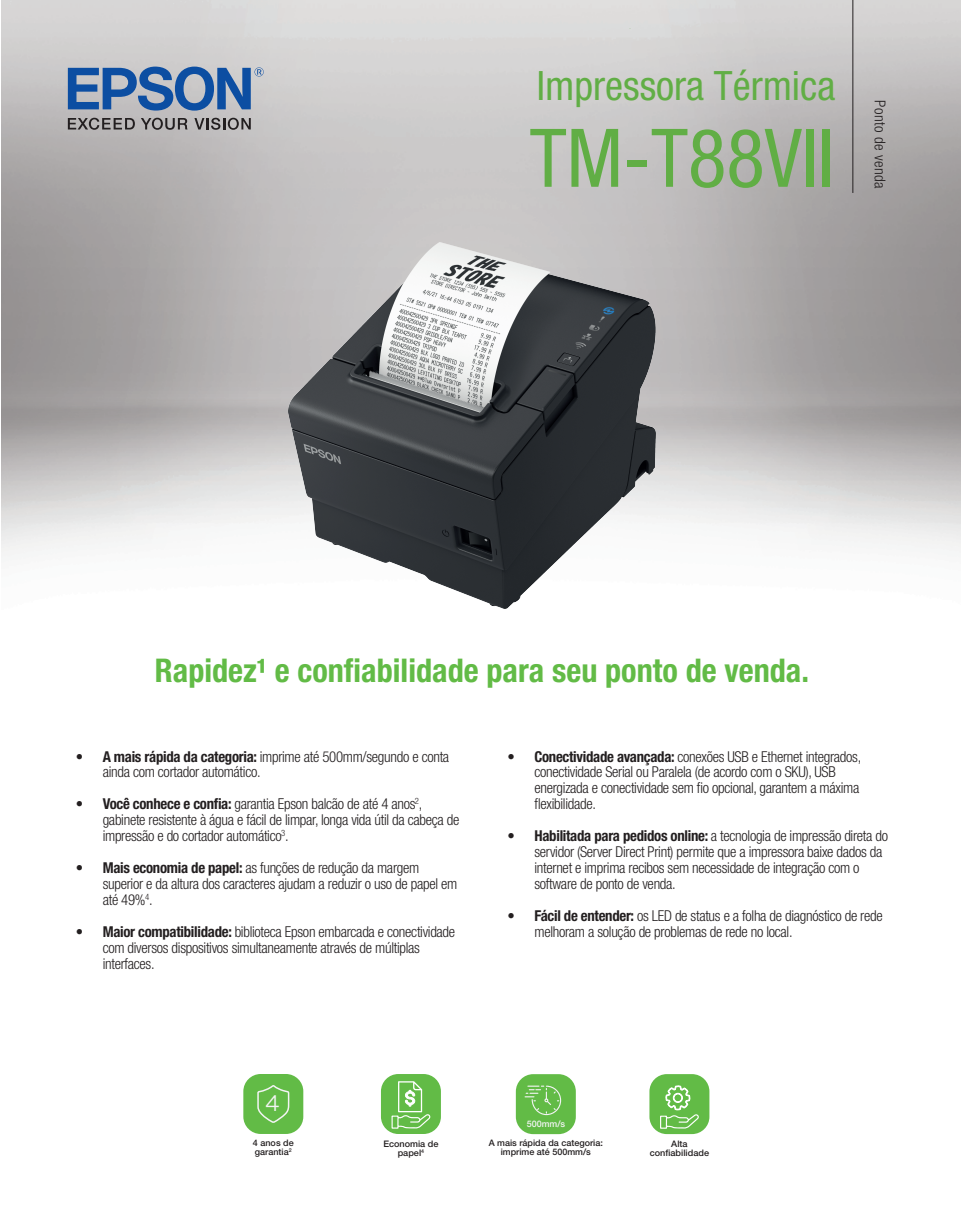
<style>
.page{position:relative;width:961px;height:1231px;background:#fff}
.page>*{position:absolute;margin:0;border:0;box-sizing:border-box;transform-origin:0 0}
.t1{font:condensed 81px "Helvetica Neue LT Std";color:#61ae45}
.t2{font:condensed 40.5px "Helvetica Neue LT Std";color:#61ae45}
.t3{font:700 condensed 32.7px "Helvetica Neue LT Std";color:#62bb46}
.t4{font:300 expanded 22.35px "Helvetica Neue LT Std";color:#f3f4f4}
.t5{font:300 condensed 15px/15.9px "Helvetica Neue LT Std";letter-spacing:-.02em;color:#231f20}
.t6{font:300 condensed 15px "Helvetica Neue LT Std";letter-spacing:.025em;color:#231f20}
.t7{font:500 9px/8.9px "Helvetica Neue LT Std";color:#231f20;text-align:center}
.t8{font:500 9px "Helvetica Neue LT Std";color:#f3f4f4}
.s1{font-weight:700}
</style>
<div class="page">
<hr style="left:852px;top:0;width:1px;height:193px;background:#231f20">
<svg style="left:68px;top:118px;width:67px;height:12px"></svg>
<svg style="left:141px;top:118px;width:47px;height:12px"></svg>
<svg style="left:194px;top:118px;width:57px;height:12px"></svg>
<svg style="left:68px;top:67px;width:196px;height:44px;background:#6989b3"></svg>
<img style="left:181px;top:141px;width:577px;height:468px">
<div style="left:381px;top:1074px;width:60px;height:60px;background:#62bb46;border-radius:17px"></div>
<svg style="left:391px;top:1081px;width:39px;height:47px"></svg>
<div style="left:243px;top:1074px;width:60px;height:60px;background:#62bb46;border-radius:17px"></div>
<svg style="left:257px;top:1085px;width:33px;height:38px"></svg>
<div style="left:516px;top:1074px;width:60px;height:60px;background:#62bb46;border-radius:17px"></div>
<svg style="left:525px;top:1085px;width:36px;height:30px"></svg>
<div style="left:649px;top:1074px;width:60px;height:60px;background:#62bb46;border-radius:17px"></div>
<svg style="left:660px;top:1085px;width:39px;height:43px"></svg>
<h2 class="t2" style="left:537px;top:62px;width:300px">Impressora Térmica</h2>
<h1 class="t1" style="left:529px;top:111px;width:306px">TM-T88VII</h1>
<p class="t6" style="left:888px;top:100px;width:90px;rotate:90deg">Ponto de venda</p>
<h3 class="t3" style="left:155px;top:650px;width:655px">Rapidez¹ e confiabilidade para seu ponto de venda.</h3>
<p class="t5" style="left:103px;top:748px;width:348px;text-indent:-27px"><span class="s1">• A mais rápida da categoria:</span> imprime até 500mm/segundo e conta ainda com cortador automático.</p>
<p class="t5" style="left:103px;top:796px;width:358px;text-indent:-27px"><span class="s1">• Você conhece e confia:</span> garantia Epson balcão de até 4 anos<sup>2</sup>, gabinete resistente à água e fácil de limpar, longa vida útil da cabeça de impressão e do cortador automático<sup>3</sup>.</p>
<p class="t5" style="left:103px;top:859px;width:356px;text-indent:-27px"><span class="s1">• Mais economia de papel:</span> as funções de redução da margem superior e da altura dos caracteres ajudam a reduzir o uso de papel em até 49%<sup>4</sup>.</p>
<p class="t5" style="left:103px;top:923px;width:354px;text-indent:-27px"><span class="s1">• Maior compatibilidade:</span> biblioteca Epson embarcada e conectividade com diversos dispositivos simultaneamente através de múltiplas interfaces.</p>
<p class="t5" style="left:534px;top:748px;width:328px;text-indent:-27px"><span class="s1">• Conectividade avançada:</span> conexões USB e Ethernet integrados, conectividade Serial ou Paralela (de acordo com o SKU), USB energizada e conectividade sem fio opcional, garantem a máxima flexibilidade.</p>
<p class="t5" style="left:534px;top:828px;width:355px;text-indent:-27px"><span class="s1">• Habilitada para pedidos online:</span> a tecnologia de impressão direta do servidor (Server Direct Print) permite que a impressora baixe dados da internet e imprima recibos sem necessidade de integração com o software de ponto de venda.</p>
<p class="t5" style="left:534px;top:907px;width:350px;text-indent:-27px"><span class="s1">• Fácil de entender:</span> os LED de status e a folha de diagnóstico de rede melhoram a solução de problemas de rede no local.</p>
<h3 class="t4" style="left:265px;top:1089px;width:16px">4</h3>
<p class="t7" style="left:253px;top:1138px;width:42px;text-align:left">4 anos de garantia<sup>2</sup></p>
<p class="t7" style="left:383px;top:1139px;width:57px">Economia de papel<sup>4</sup></p>
<p class="t8" style="left:527px;top:1118px;width:40px">500mm/s</p>
<p class="t7" style="left:489px;top:1138px;width:116px">A mais rápida da categoria: imprime até 500mm/s</p>
<p class="t7" style="left:649px;top:1139px;width:61px">Alta confiabilidade</p>
</div>
